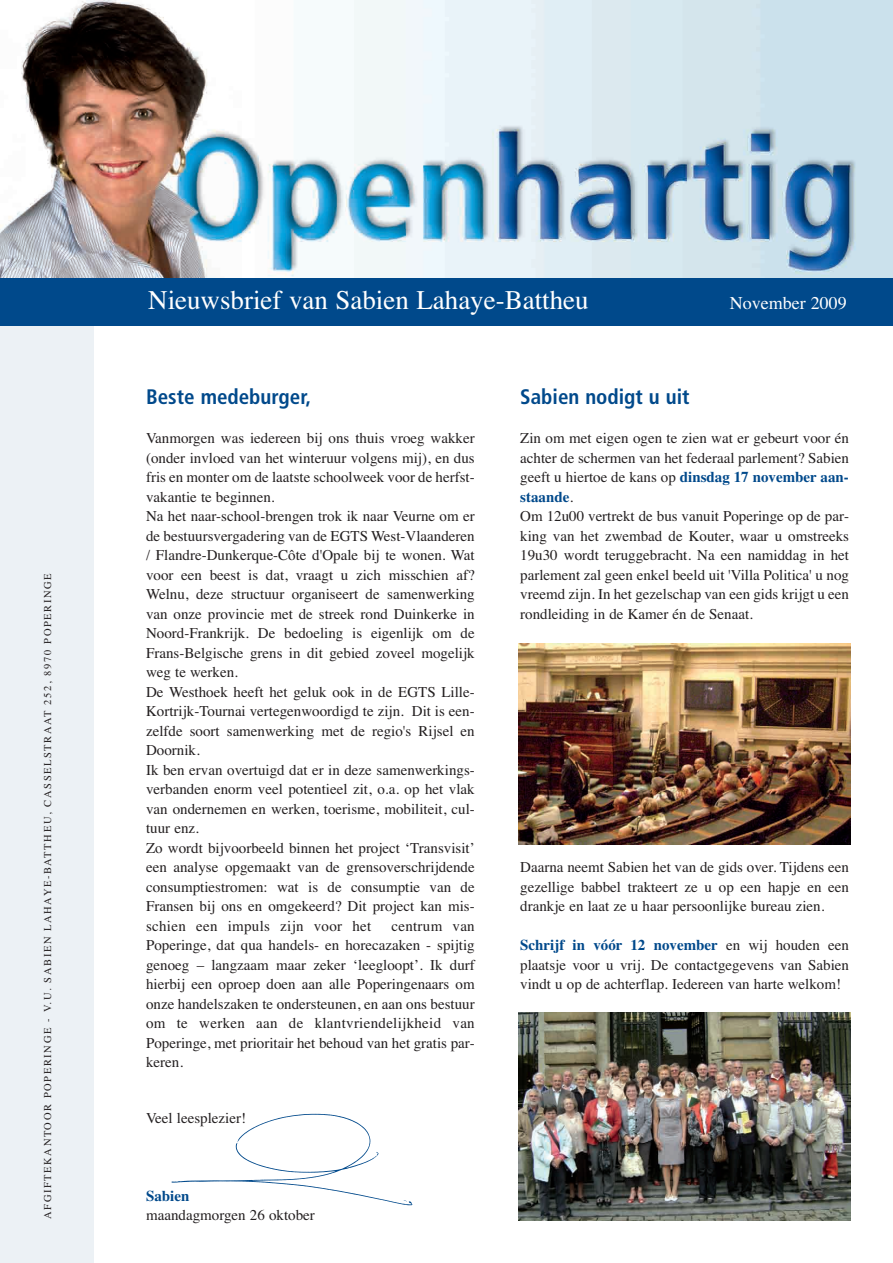
<style>
.page{position:relative;width:893px;height:1263px;background:#fff}
.page>*{position:absolute;margin:0;border:0;box-sizing:border-box;transform-origin:0 0}
.t1{font:27px "Times";color:#fff}
.t2{font:700 condensed 21px "Frutiger";color:#00498b}
.t3{font:18px "Times";color:#fff}
.t4{font:15px/19.5px "Times";color:#231f20;text-align:justify}
.t5{font:700 15px "Times";color:#00498b}
.t6{font:10.5px "Times";letter-spacing:.15em;color:#231f20}
.s1{font-weight:700;color:#00498b}
</style>
<div class="page">
<img style="left:171px;top:1113px;width:242px;height:93px">
<div style="left:0;top:0;width:94px;height:1263px;background:#ecf1f5"></div>
<div style="left:0;top:268px;width:893px;height:57px;background:#00498b"></div>
<img style="left:0;top:0;width:893px;height:277px">
<img style="left:519px;top:1012px;width:331px;height:209px">
<img style="left:519px;top:643px;width:331px;height:202px">
<p class="t6" style="left:44px;top:1219px;width:647px;rotate:-90deg">AFGIFTEKANTOOR POPERINGE - V.U. SABIEN LAHAYE-BATTHEU, CASSELSTRAAT 252, 8970 POPERINGE</p>
<h1 class="t1" style="left:148px;top:290px;width:442px">Nieuwsbrief van Sabien Lahaye-Battheu</h1>
<p class="t3" style="left:730px;top:296px;width:118px">November 2009</p>
<h2 class="t2" style="left:146px;top:388px;width:167px">Beste medeburger,</h2>
<p class="t4" style="left:146px;top:430px;width:330px;text-align:left">Vanmorgen was iedereen bij ons thuis vroeg wakker (onder invloed van het winteruur volgens mij), en dus fris en monter om de laatste schoolweek voor de herfst&shy;vakantie te beginnen.<br>Na het naar-school-brengen trok ik naar Veurne om er de bestuursvergadering van de EGTS West-Vlaanderen / Flandre-Dunkerque-Côte d'Opale bij te wonen. Wat voor een beest is dat, vraagt u zich misschien af?<br>Welnu, deze structuur organiseert de samenwerking van onze provincie met de streek rond Duinkerke in Noord-Frankrijk. De bedoeling is eigenlijk om de Frans-Belgische grens in dit gebied zoveel mogelijk weg te werken.<br>De Westhoek heeft het geluk ook in de EGTS Lille-Kortrijk-Tournai vertegenwoordigd te zijn. Dit is een&shy;zelfde soort samenwerking met de regio's Rijsel en Doornik.<br>Ik ben ervan overtuigd dat er in deze samenwerkings&shy;verbanden enorm veel potentieel zit, o.a. op het vlak van ondernemen en werken, toerisme, mobiliteit, cul&shy;tuur enz.<br>Zo wordt bijvoorbeeld binnen het project ‘Transvisit’ een analyse opgemaakt van de grensoverschrijdende consumptiestromen: wat is de consumptie van de Fransen bij ons en omgekeerd? Dit project kan mis&shy;schien een impuls zijn voor het</p>
<p class="t4" style="left:146px;top:917px;width:330px;text-indent:245px">centrum van Poperinge, dat qua handels- en horecazaken - spijtig genoeg – langzaam maar zeker ‘leegloopt’. Ik durf hierbij een oproep doen aan alle Poperingenaars om onze handelszaken te ondersteunen, en aan ons bestuur om te werken aan de klantvriendelijkheid van Poperinge, met prioritair het behoud van het gratis par&shy;keren.</p>
<p class="t4" style="left:146px;top:1109px;width:101px">Veel leesplezier!</p>
<p class="t5" style="left:146px;top:1190px;width:45px">Sabien</p>
<p class="t4" style="left:146px;top:1207px;width:170px">maandagmorgen 26 oktober</p>
<h2 class="t2" style="left:520px;top:388px;width:171px">Sabien nodigt u uit</h2>
<p class="t4" style="left:520px;top:430px;width:330px;text-align:left">Zin om met eigen ogen te zien wat er gebeurt voor én achter de schermen van het federaal parlement? Sabien geeft u hiertoe de kans op <span class="s1">dinsdag 17 november aan&shy;staande</span>.<br>Om 12u00 vertrekt de bus vanuit Poperinge op de par&shy;king van het zwembad de Kouter, waar u omstreeks 19u30 wordt teruggebracht. Na een namiddag in het parlement zal geen enkel beeld uit 'Villa Politica' u nog vreemd zijn. In het gezelschap van een gids krijgt u een rondleiding in de Kamer én de Senaat.</p>
<p class="t4" style="left:520px;top:859px;width:330px">Daarna neemt Sabien het van de gids over. Tijdens een gezellige babbel trakteert ze u op een hapje en een drankje en laat ze u haar persoonlijke bureau zien.</p>
<p class="t4" style="left:520px;top:937px;width:330px"><span class="s1">Schrijf in vóór 12 november</span> en wij houden een plaatsje voor u vrij. De contactgegevens van Sabien vindt u op de achterflap. Iedereen van harte welkom!</p>
</div>
